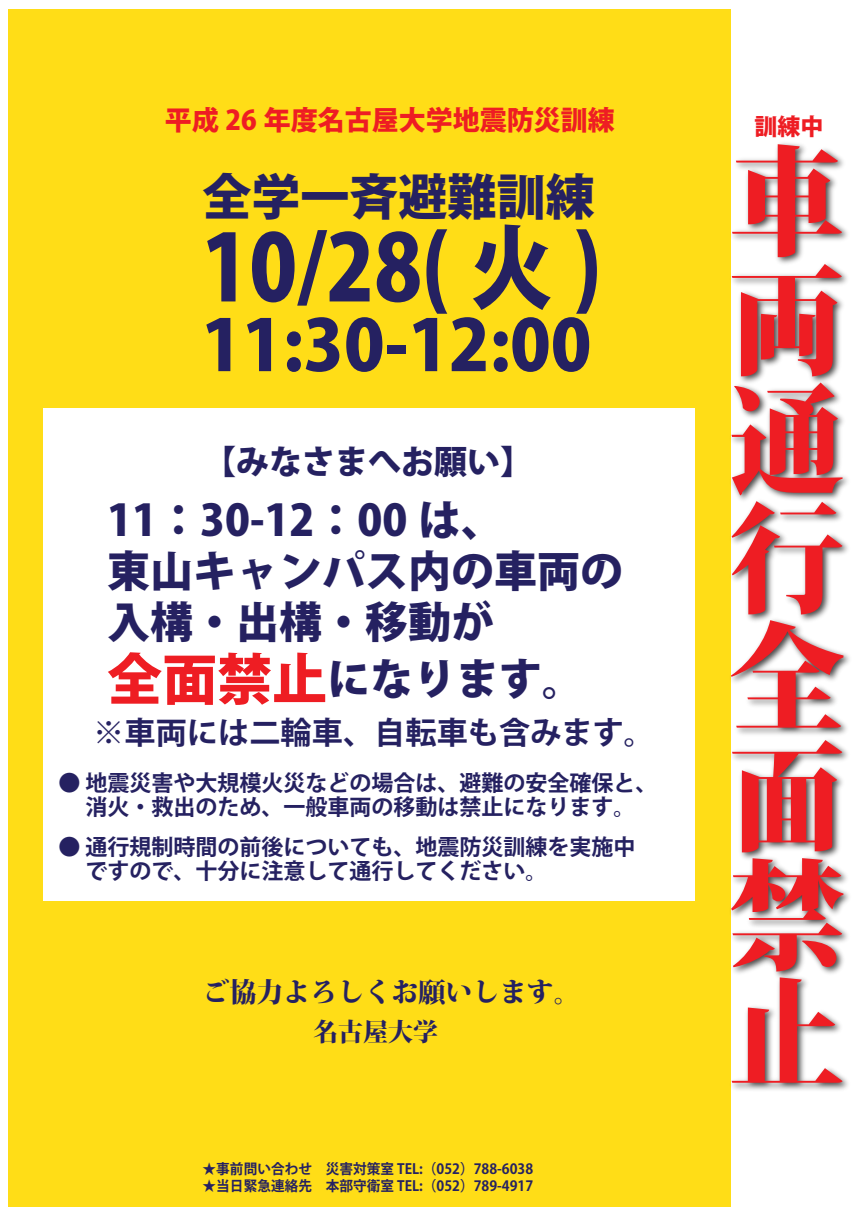
<style>
.page{position:relative;width:859px;height:1208px;background:#fff}
.page>*{position:absolute;margin:0;border:0;box-sizing:border-box;transform-origin:0 0}
.t1{font:800 119px/119px "Koz Min Pro";color:#ee1d23;text-align:justify}
.t2{font:800 91px "Koz Go Pro";color:#252161;scale:.91 1}
.t3{font:800 70px "Koz Go Pro";color:#252161}
.t4{font:800 49px "Koz Go Pro";color:#252161}
.t5{font:800 43px/51px "Koz Go Pro";color:#252161}
.t6{font:800 33px "Koz Go Pr 6 N";color:#252161}
.t7{font:700 31px "Koz Go Pr 6 N";color:#252161}
.t8{font:800 27px "Koz Go Pro";color:#ee1d23}
.t9{font:800 27px "Koz Min Pro";color:#252161}
.t10{font:800 25px "Koz Min Pro";color:#252161}
.t11{font:800 23px "Koz Go Pr 6 N";color:#ee1d23}
.t12{font:700 22px/24px "Koz Go Pro";color:#252161}
.t13{font:700 14.1px "Koz Go Pro";color:#252161}
.s1{font-size:55px;color:#ee1d23}
</style>
<div class="page">
<div style="left:9px;top:9px;width:721px;height:1197px;background:#ffdd17"></div>
<div style="left:44px;top:408px;width:651px;height:492px;background:#fff"></div>
<img style="left:730px;top:135px;width:120px;height:970px">
<p class="t8" style="left:165px;top:102px;width:451px">平成 26 年度名古屋大学地震防災訓練</p>
<h3 class="t4" style="left:203px;top:165px;width:394px">全学一斉避難訓練</h3>
<h2 class="t2" style="left:201px;top:209px;width:441px">10/28( 火 )</h2>
<h3 class="t3" style="left:201px;top:300px;width:391px">11:30-12:00</h3>
<h3 class="t6" style="left:203px;top:443px;width:331px">【みなさまへお願い】</h3>
<h3 class="t5" style="left:107px;top:497px;width:517px">11：30-12：00 は、<br>東山キャンパス内の車両の入構・出構・移動が</h3>
<h3 class="t5" style="left:107px;top:656px;width:479px"><span class="s1">全面禁止</span>になります。</h3>
<h3 class="t7" style="left:93px;top:715px;width:563px">※車両には二輪車、自転車も含みます。</h3>
<p class="t12" style="left:59px;top:772px;width:600px">● 地震災害や大規模火災などの場合は、避難の安全確保と、　 消火・救出のため、一般車両の移動は禁止になります。</p>
<p class="t12" style="left:59px;top:836px;width:578px">● 通行規制時間の前後についても、地震防災訓練を実施中　 ですので、十分に注意して通行してください。</p>
<p class="t9" style="left:203px;top:971px;width:379px">ご協力よろしくお願いします。</p>
<p class="t10" style="left:313px;top:1013px;width:126px">名古屋大学</p>
<p class="t13" style="left:203px;top:1160px;width:332px">★事前問い合わせ　災害対策室 TEL:（052）788-6038</p>
<p class="t13" style="left:203px;top:1176px;width:332px">★当日緊急連絡先　本部守衛室 TEL:（052）789-4917</p>
<p class="t11" style="left:754px;top:114px;width:70px">訓練中</p>
<h1 class="t1" style="left:729px;top:136px;width:116px">車両通行全面禁止</h1>
</div>
